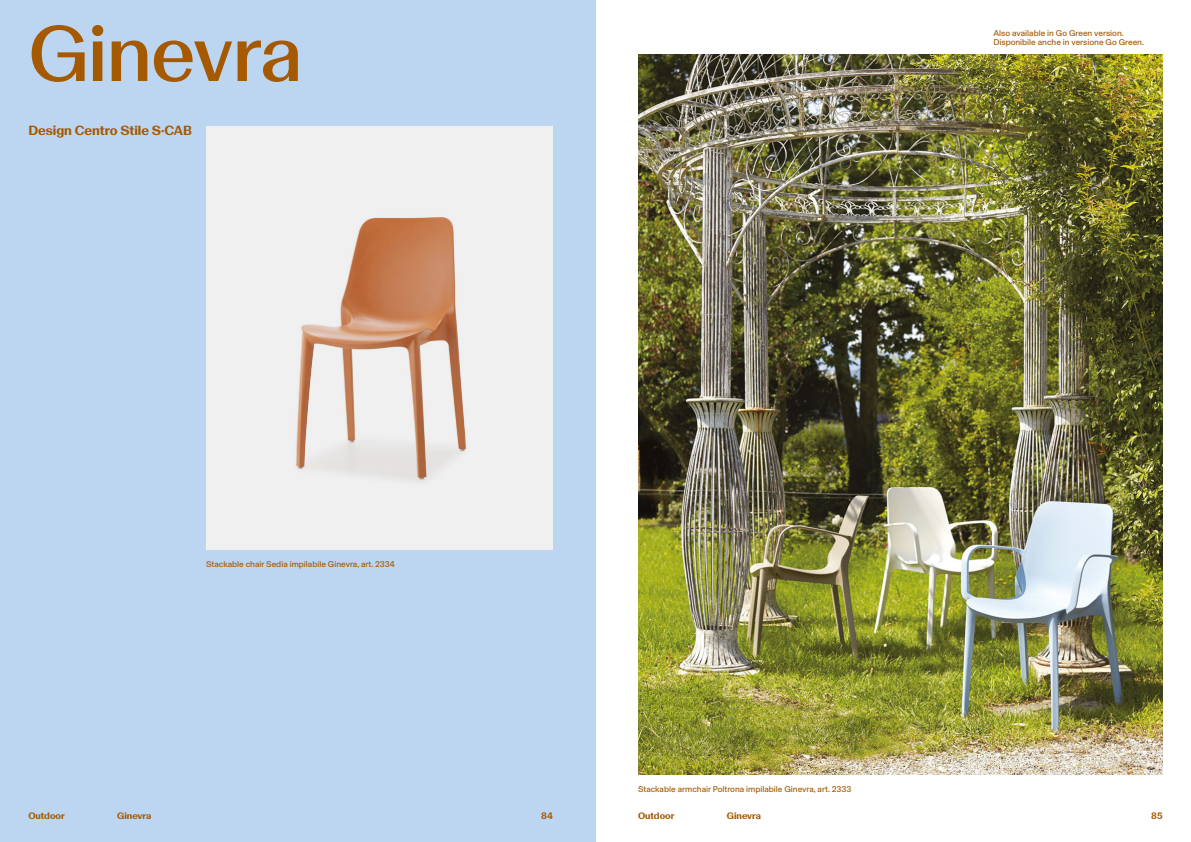
<style>
.page{position:relative;width:1191px;height:842px;background:#fff}
.page>*{position:absolute;margin:0;border:0;box-sizing:border-box;transform-origin:0 0}
.t1{font:500 80px "Basel Classic";letter-spacing:-.015em;color:#a55900}
.t2{font:700 13.5px "Basel Classic";color:#a55900}
.t3{font:700 9.5px "Basel Classic";color:#a55900}
.t4{font:8.5px/9px "Basel Grotesk";color:#a55900}
</style>
<div class="page">
<div style="left:0;top:0;width:595px;height:842px;background:#bcd5f0"></div>
<img style="left:638px;top:54px;width:524px;height:720px">
<div style="left:206px;top:126px;width:347px;height:423px;background:#f0f0f0"></div>
<img style="left:295px;top:217px;width:172px;height:265px">
<h1 class="t1" style="left:28px;top:-3px;width:276px">Ginevra</h1>
<h2 class="t2" style="left:28px;top:121px;width:165px">Design Centro Stile S·CAB</h2>
<p class="t4" style="left:206px;top:559px;width:190px">Stackable chair Sedia impilabile Ginevra, art. 2334</p>
<p class="t4" style="left:993px;top:28px;width:152px">Also available in Go Green version.<br>Disponibile anche in versione Go Green.</p>
<p class="t4" style="left:638px;top:784px;width:215px">Stackable armchair Poltrona impilabile Ginevra, art. 2333</p>
<p class="t3" style="left:28px;top:809px;width:38px">Outdoor</p>
<p class="t3" style="left:117px;top:809px;width:36px">Ginevra</p>
<p class="t3" style="left:541px;top:809px;width:13px">84</p>
<p class="t3" style="left:638px;top:809px;width:38px">Outdoor</p>
<p class="t3" style="left:727px;top:809px;width:36px">Ginevra</p>
<p class="t3" style="left:1151px;top:809px;width:13px">85</p>
</div>
